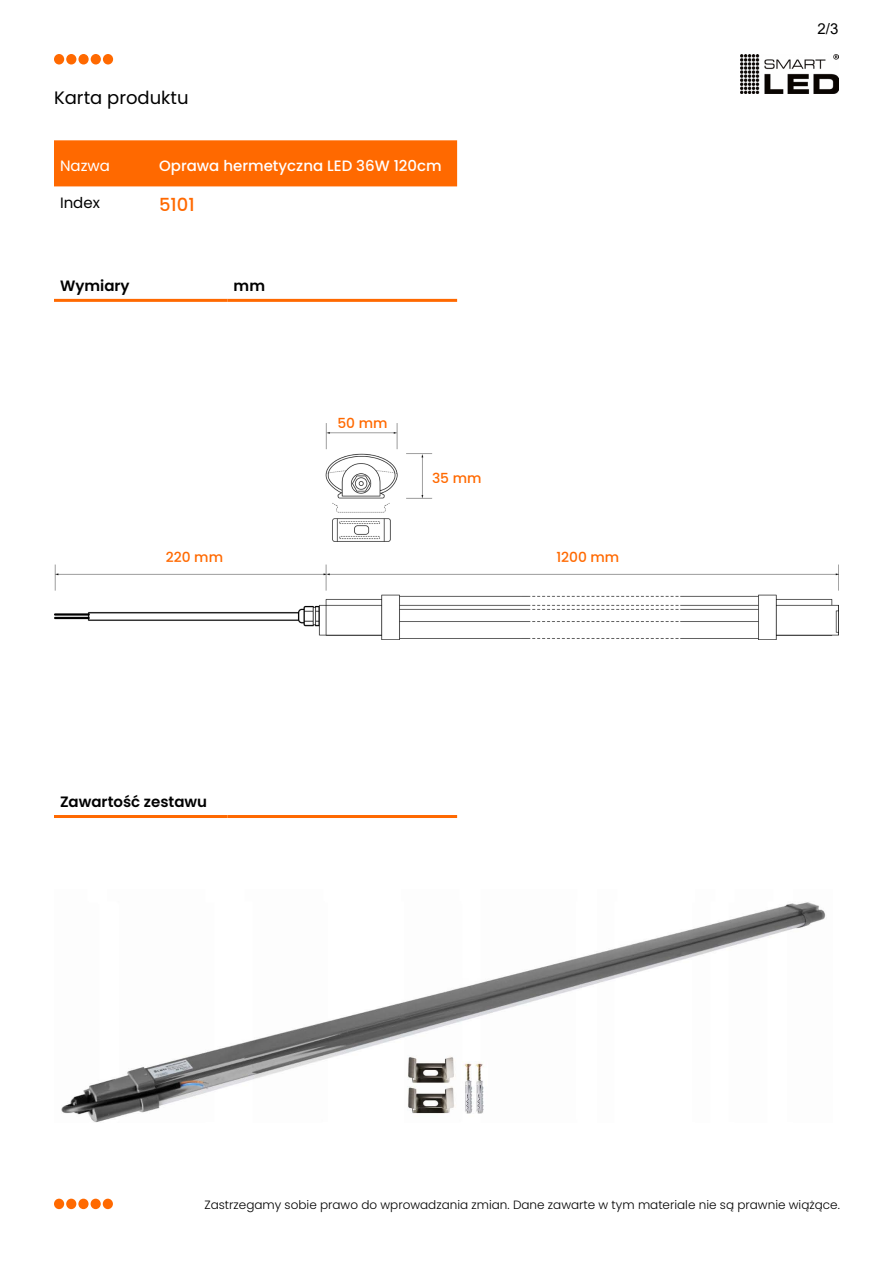
<style>
.page{position:relative;width:893px;height:1263px;background:#fff}
.page>*{position:absolute;margin:0;border:0;box-sizing:border-box;transform-origin:0 0}
.t1{font:18px "Poppins";color:#000}
.t2{font:500 18px "Poppins";color:#ff6900}
.t3{font:500 15px "Poppins";color:#fff}
.t4{font:600 15px "Poppins";color:#000}
.t5{font:15px "Poppins";color:#fff}
.t6{font:15px "Poppins";color:#000}
.t7{font:15px "Arial";color:#000}
.t8{font:500 13.8px "Poppins";color:#ff6900}
.t9{font:300 12px "Poppins";color:#000}
</style>
<div class="page">
<div style="left:54px;top:140px;width:403px;height:46px;background:#ff6900"></div>
<hr style="left:54px;top:299px;width:174px;height:3px;background:#ff6900">
<hr style="left:228px;top:299px;width:229px;height:3px;background:#ff6900">
<hr style="left:54px;top:815px;width:174px;height:3px;background:#ff6900">
<hr style="left:228px;top:815px;width:229px;height:3px;background:#ff6900">
<img style="left:741px;top:54px;width:98px;height:40px">
<div style="left:54px;top:54px;width:10px;height:10px;background:#ff6900;border-radius:50%"></div>
<div style="left:66px;top:54px;width:10px;height:10px;background:#ff6900;border-radius:50%"></div>
<div style="left:78px;top:54px;width:11px;height:10px;background:#ff6900;border-radius:50%"></div>
<div style="left:91px;top:54px;width:10px;height:10px;background:#ff6900;border-radius:50%"></div>
<div style="left:103px;top:54px;width:10px;height:10px;background:#ff6900;border-radius:50%"></div>
<img style="left:54px;top:423px;width:785px;height:216px">
<img style="left:61px;top:902px;width:765px;height:221px">
<div style="left:54px;top:1199px;width:10px;height:10px;background:#ff6900;border-radius:50%"></div>
<div style="left:66px;top:1199px;width:10px;height:10px;background:#ff6900;border-radius:50%"></div>
<div style="left:78px;top:1199px;width:11px;height:10px;background:#ff6900;border-radius:50%"></div>
<div style="left:91px;top:1199px;width:10px;height:10px;background:#ff6900;border-radius:50%"></div>
<div style="left:103px;top:1199px;width:10px;height:10px;background:#ff6900;border-radius:50%"></div>
<h1 class="t1" style="left:54px;top:88px;width:136px">Karta produktu</h1>
<p class="t5" style="left:60px;top:157px;width:51px">Nazwa</p>
<p class="t3" style="left:159px;top:157px;width:284px">Oprawa hermetyczna LED 36W 120cm</p>
<p class="t6" style="left:60px;top:194px;width:41px">Index</p>
<h1 class="t2" style="left:159px;top:195px;width:37px">5101</h1>
<p class="t4" style="left:60px;top:277px;width:71px">Wymiary</p>
<p class="t4" style="left:234px;top:277px;width:33px">mm</p>
<p class="t8" style="left:337px;top:415px;width:52px">50 mm</p>
<p class="t8" style="left:432px;top:470px;width:51px">35 mm</p>
<p class="t8" style="left:166px;top:549px;width:59px">220 mm</p>
<p class="t8" style="left:556px;top:549px;width:65px">1200 mm</p>
<p class="t4" style="left:60px;top:793px;width:149px">Zawartość zestawu</p>
<p class="t7" style="left:817px;top:18px;width:22px">2/3</p>
<p class="t9" style="left:204px;top:1198px;width:637px">Zastrzegamy sobie prawo do wprowadzania zmian. Dane zawarte w tym materiale nie są prawnie wiążące.</p>
</div>
